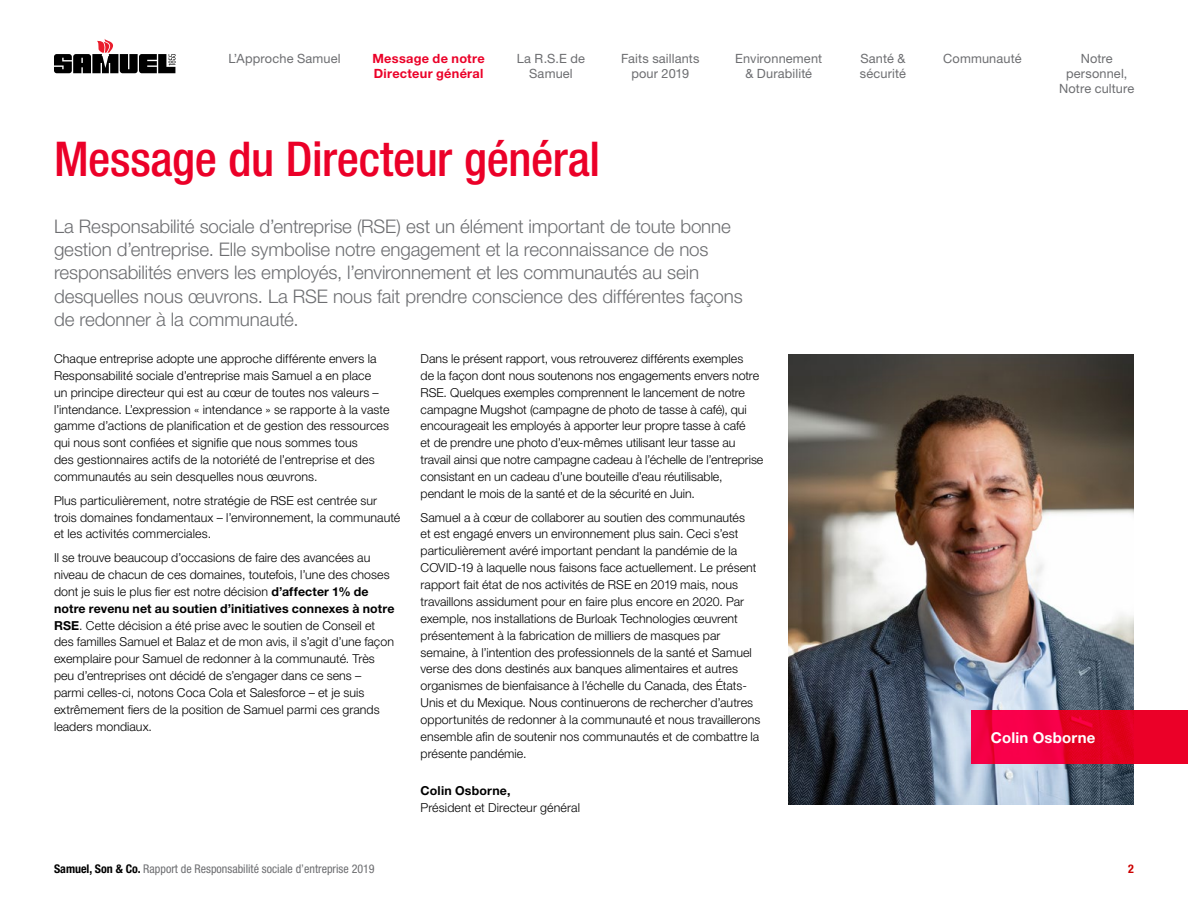
<style>
.page{position:relative;width:1188px;height:918px;background:#fff}
.page>*{position:absolute;margin:0;border:0;box-sizing:border-box;transform-origin:0 0}
.t1{font:500 condensed 48px "Helvetica Neue LT Std";letter-spacing:-.01em;color:#eb0028}
.Lead_In{font:300 18.75px/23.2px "Helvetica Neue LT Std";letter-spacing:-.005em;color:#6d6e71}
.t2{font:700 15px "Helvetica Neue LT Std";letter-spacing:.015em;color:#fff}
.t3{font:12.75px/15px "Helvetica Neue LT Std";letter-spacing:.01em;color:#6d6e71;text-align:center}
.t4{font:700 12.75px/15px "Helvetica Neue LT Std";letter-spacing:.02em;color:#eb0028}
.Copy{font:300 12.3px/17px "Helvetica Neue LT Std";letter-spacing:.005em;color:#000}
.t5{font:condensed 12px "Helvetica Neue LT Std";color:#6d6e71}
.t6{font:700 condensed 12px "Helvetica Neue LT Std";color:#c00}
.s1{font-weight:700}
.s2{font-weight:700;color:#000}
</style>
<div class="page">
<svg style="left:54px;top:39px;width:122px;height:34px"></svg>
<img style="left:788px;top:354px;width:346px;height:450px">
<svg style="left:972px;top:710px;width:216px;height:54px;background:#ec0032"></svg>
<p class="t3" style="left:229px;top:51px;width:114px">L’Approche Samuel</p>
<p class="t3" style="left:517px;top:51px;width:70px">La R.S.E de<br>Samuel</p>
<p class="t3" style="left:735px;top:51px;width:88px">Environnement &amp; Durabilité</p>
<p class="t3" style="left:943px;top:51px;width:80px">Communauté</p>
<p class="t3" style="left:860px;top:51px;width:48px;text-align:left">Santé &amp; sécurité</p>
<p class="t4" style="left:372px;top:51px;width:114px">Message de notre<br>Directeur général</p>
<p class="t3" style="left:621px;top:51px;width:80px">Faits saillants pour 2019</p>
<p class="t3" style="left:1059px;top:51px;width:77px">Notre personnel,<br>Notre culture</p>
<h2 class="t1" style="left:54px;top:130px;width:548px">Message du Directeur général</h2>
<p class="Lead_In" style="left:54px;top:214px;width:690px">La Responsabilité sociale d’entreprise (RSE) est un élément important de toute bonne gestion d’entreprise. Elle symbolise notre engagement et la reconnaissance de nos responsabilités envers les employés, l’environnement et les communautés au sein desquelles nous œuvrons. La RSE nous fait prendre conscience des différentes façons de redonner à la communauté.</p>
<p class="Copy" style="left:54px;top:350px;width:337px">Chaque entreprise adopte une approche différente envers la Responsabilité sociale d’entreprise mais Samuel a en place<br>un principe directeur qui est au cœur de toutes nos valeurs – l’intendance. L’expression « intendance » se rapporte à la vaste gamme d’actions de planification et de gestion des ressources qui nous sont confiées et signifie que nous sommes tous<br>des gestionnaires actifs de la notoriété de l’entreprise et des communautés au sein desquelles nous œuvrons.</p>
<p class="Copy" style="left:54px;top:492px;width:348px">Plus particulièrement, notre stratégie de RSE est centrée sur trois domaines fondamentaux – l’environnement, la communauté et les activités commerciales.</p>
<p class="Copy" style="left:54px;top:549px;width:342px">Il se trouve beaucoup d’occasions de faire des avancées au niveau de chacun de ces domaines, toutefois, l’une des choses dont je suis le plus fier est notre décision <span class="s1">d’affecter 1% de notre revenu net au soutien d’initiatives connexes à notre RSE</span>. Cette décision a été prise avec le soutien de Conseil et des familles Samuel et Balaz et de mon avis, il s’agit d’une façon exemplaire pour Samuel de redonner à la communauté. Très peu d’entreprises ont décidé de s’engager dans ce sens – parmi celles-ci, notons Coca Cola et Salesforce – et je suis extrêmement fiers de la position de Samuel parmi ces grands leaders mondiaux.</p>
<p class="Copy" style="left:421px;top:350px;width:344px">Dans le présent rapport, vous retrouverez différents exemples<br>de la façon dont nous soutenons nos engagements envers notre RSE. Quelques exemples comprennent le lancement de notre campagne Mugshot (campagne de photo de tasse à café), qui encourageait les employés à apporter leur propre tasse à café<br>et de prendre une photo d’eux-mêmes utilisant leur tasse au travail ainsi que notre campagne cadeau à l’échelle de l’entreprise consistant en un cadeau d’une bouteille d’eau réutilisable, pendant le mois de la santé et de la sécurité en Juin.</p>
<p class="Copy" style="left:421px;top:508px;width:341px">Samuel a à cœur de collaborer au soutien des communautés<br>et est engagé envers un environnement plus sain. Ceci s’est particulièrement avéré important pendant la pandémie de la COVID-19 à laquelle nous faisons face actuellement. Le présent rapport fait état de nos activités de RSE en 2019 mais, nous travaillons assidument pour en faire plus encore en 2020. Par exemple, nos installations de Burloak Technologies œuvrent présentement à la fabrication de milliers de masques par semaine, à l’intention des professionnels de la santé et Samuel verse des dons destinés aux banques alimentaires et autres organismes de bienfaisance à l’échelle du Canada, des États-Unis et du Mexique. Nous continuerons de rechercher d’autres opportunités de redonner à la communauté et nous travaillerons ensemble afin de soutenir nos communautés et de combattre la présente pandémie.</p>
<p class="Copy" style="left:421px;top:782px;width:161px"><span class="s1">Colin Osborne,<br></span>Président et Directeur général</p>
<p class="t2" style="left:991px;top:728px;width:106px">Colin Osborne</p>
<p class="t5" style="left:54px;top:861px;width:322px"><span class="s2">Samuel, Son &amp; Co.</span> Rapport de Responsabilité sociale d’entreprise 2019</p>
<p class="t6" style="left:1128px;top:861px;width:7px">2</p>
</div>
